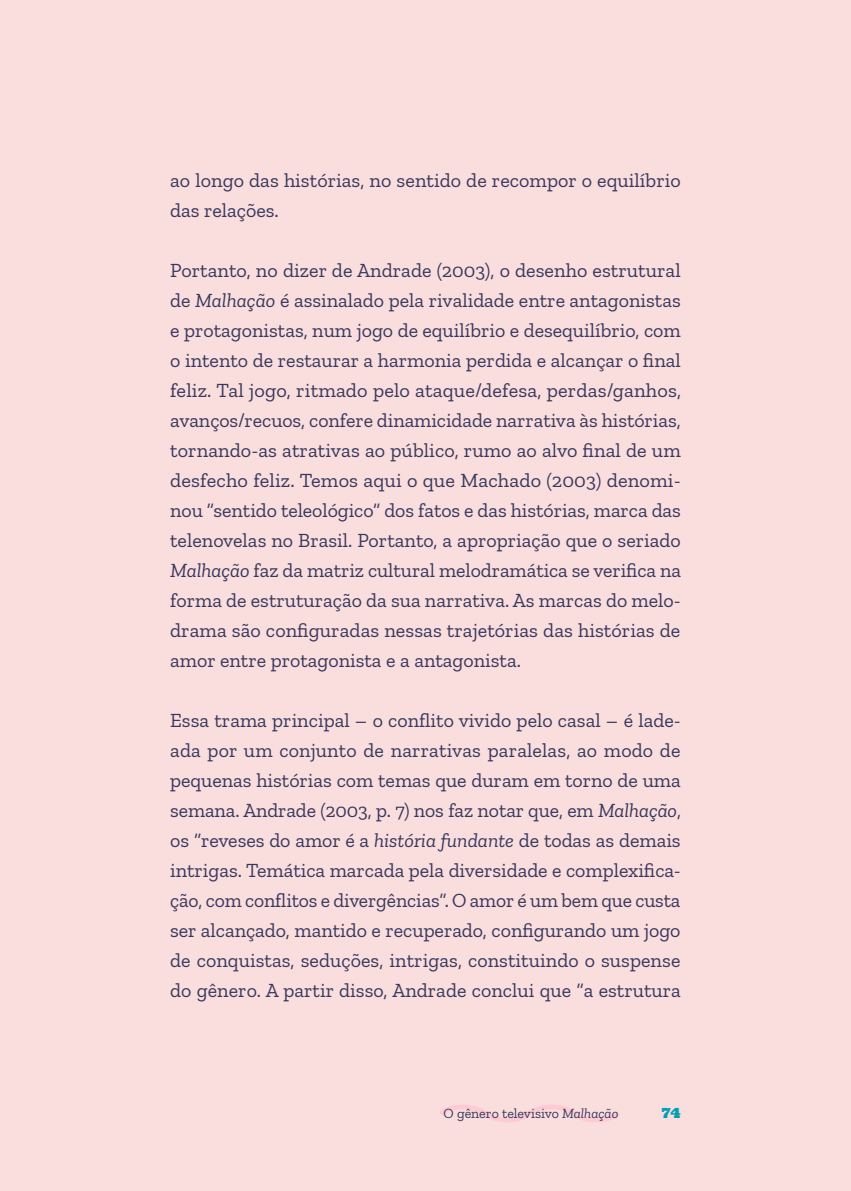
<style>
.page{position:relative;width:851px;height:1191px;background:#fff}
.page>*{position:absolute;margin:0;border:0;box-sizing:border-box;transform-origin:0 0}
.t1{font:20px/30px "Zilla Slab";color:#38385e;text-align:justify}
.t2{font:14px "Zilla Slab";color:#38385e}
.t3{font:14px "Ultra";color:#039eb3}
.s1{font-style:italic}
</style>
<div class="page">
<div style="left:0;top:0;width:850px;height:1191px;background:#fadedd"></div>
<svg style="left:439px;top:1105px;width:181px;height:17px"></svg>
<p class="t1" style="left:170px;top:166px;width:512px">ao longo das histórias, no sentido de recompor o equilíbrio das relações.</p>
<p class="t1" style="left:170px;top:256px;width:512px">Portanto, no dizer de Andrade (2003), o desenho estrutural de <span class="s1">Malhação</span> é assinalado pela rivalidade entre antagonistas e protagonistas, num jogo de equilíbrio e desequilíbrio, com o intento de restaurar a harmonia perdida e alcançar o final feliz. Tal jogo, ritmado pelo ataque/defesa, perdas/ganhos, avanços/recuos, confere dinamicidade narrativa às histórias, tornando-as atrativas ao público, rumo ao alvo final de um desfecho feliz. Temos aqui o que Machado (2003) denomi&shy;nou ”sentido teleológico” dos fatos e das histórias, marca das telenovelas no Brasil. Portanto, a apropriação que o seriado <span class="s1">Malhação</span> faz da matriz cultural melodramática se verifica na forma de estruturação da sua narrativa. As marcas do melo&shy;drama são configuradas nessas trajetórias das histórias de amor entre protagonista e a antagonista.</p>
<p class="t1" style="left:170px;top:706px;width:512px">Essa trama principal – o conflito vivido pelo casal – é lade&shy;ada por um conjunto de narrativas paralelas, ao modo de pequenas histórias com temas que duram em torno de uma semana. Andrade (2003, p. 7) nos faz notar que, em <span class="s1">Malhação</span>, os ”reveses do amor é a <span class="s1">história fundante</span> de todas as demais intrigas. Temática marcada pela diversidade e complexifica&shy;ção, com conflitos e divergências”. O amor é um bem que custa ser alcançado, mantido e recuperado, configurando um jogo de conquistas, seduções, intrigas, constituindo o suspense do gênero. A partir disso, Andrade conclui que “a estrutura</p>
<p class="t2" style="left:443px;top:1105px;width:176px">O gênero televisivo <span class="s1">Malhação</span></p>
<p class="t3" style="left:661px;top:1103px;width:20px">74</p>
</div>
